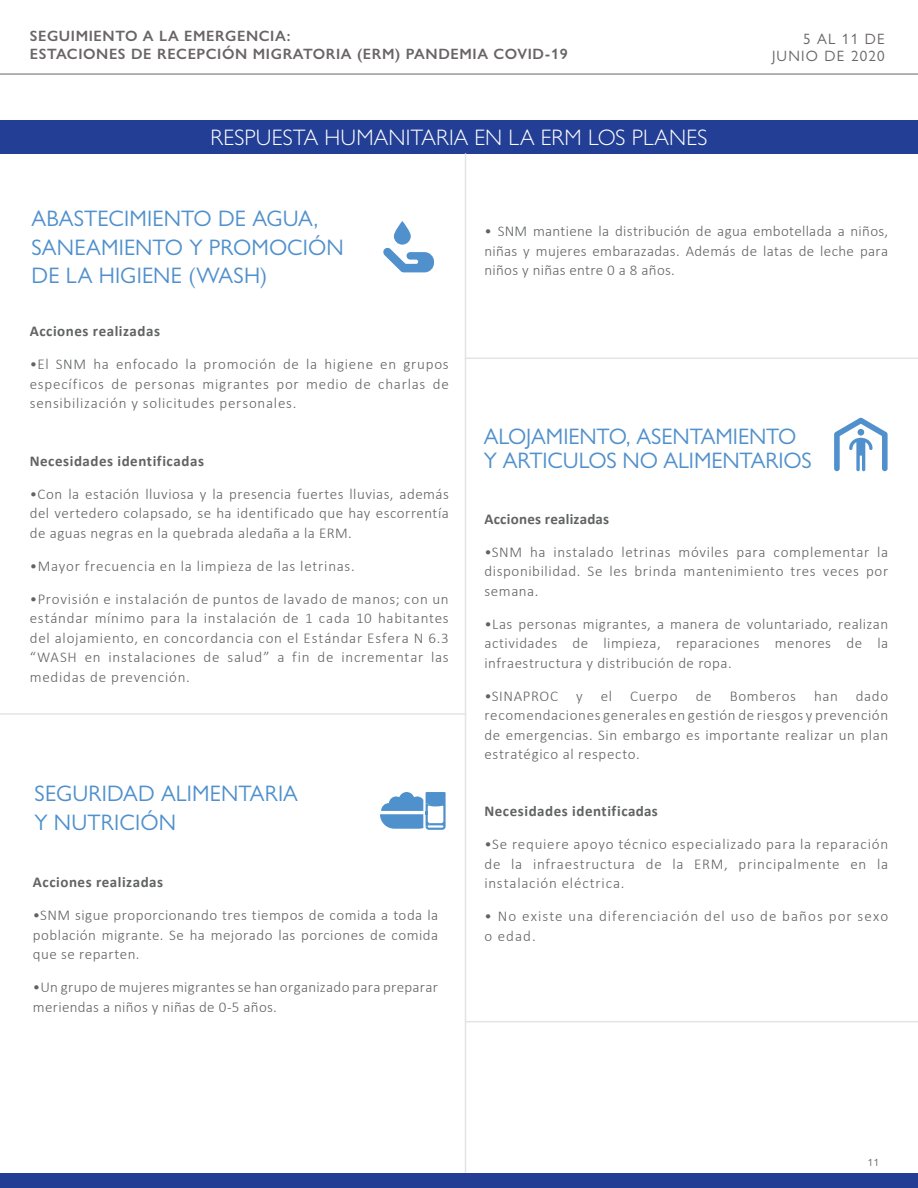
<style>
.page{position:relative;width:918px;height:1188px;background:#fff}
.page>*{position:absolute;margin:0;border:0;box-sizing:border-box;transform-origin:0 0}
.t1{font:22.5px/28.5px "Gill Sans Nova";color:#5090cc}
.t2{font:300 22.5px "Gill Sans Nova";letter-spacing:.005em;color:#fff}
.t3{font:300 15px/19.5px "Calibri";letter-spacing:.04em;color:#606263;text-align:justify}
.t4{font:700 15px "Calibri";letter-spacing:.035em;color:#606263}
.t5{font:300 15px/19.5px "Calibri";letter-spacing:.02em;color:#606263}
.t6{font:600 15px/18px "Gill Sans Nova";letter-spacing:.04em;color:#696567}
.t7{font:300 15px/19.5px "Calibri";letter-spacing:.07em;color:#606263}
.t8{font:15px/16.5px "Gill Sans Nova";letter-spacing:.08em;color:#696567;text-align:right}
.t9{font:700 15px "Calibri";letter-spacing:.015em;color:#606263}
.t10{font:10.5px "Gill Sans Nova";color:#696567}
</style>
<div class="page">
<hr style="left:0;top:74px;width:918px;height:1px;background:#696567">
<div style="left:0;top:1173px;width:918px;height:15px;background:#233d95"></div>
<div style="left:0;top:120px;width:918px;height:33px;background:#233e95"></div>
<hr style="left:465px;top:153px;width:1px;height:1020px;background:#e2e4e4">
<svg style="left:383px;top:221px;width:51px;height:51px"></svg>
<svg style="left:834px;top:418px;width:54px;height:53px"></svg>
<svg style="left:380px;top:792px;width:66px;height:38px"></svg>
<hr style="left:0;top:713px;width:466px;height:2px;background:#e2e4e4">
<hr style="left:465px;top:358px;width:453px;height:1px;background:#e2e4e4">
<hr style="left:465px;top:1021px;width:453px;height:1px;background:#e2e4e4">
<p class="t6" style="left:30px;top:26px;width:539px">SEGUIMIENTO A LA EMERGENCIA:<br>ESTACIONES DE RECEPCIÓN MIGRATORIA (ERM) PANDEMIA COVID-19</p>
<p class="t8" style="left:772px;top:31px;width:114px">5 AL 11 DE<br>JUNIO DE 2020</p>
<h1 class="t2" style="left:211px;top:123px;width:498px">RESPUESTA HUMANITARIA EN LA ERM LOS PLANES</h1>
<h1 class="t1" style="left:32px;top:204px;width:314px">ABASTECIMIENTO DE AGUA,<br>SANEAMIENTO Y PROMOCIÓN<br>DE LA HIGIENE (WASH)</h1>
<p class="t4" style="left:30px;top:321px;width:132px">Acciones realizadas</p>
<p class="t3" style="left:30px;top:355px;width:421px">•El SNM ha enfocado la promoción de la higiene en grupos específicos de personas migrantes por medio de charlas de sensibilización y solicitudes personales.</p>
<p class="t4" style="left:30px;top:450px;width:176px">Necesidades identificadas</p>
<p class="t3" style="left:30px;top:484px;width:421px">•Con la estación lluviosa y la presencia fuertes lluvias, además del vertedero colapsado, se ha identificado que hay escorrentía de aguas negras en la quebrada aledaña a la ERM.</p>
<p class="t3" style="left:30px;top:556px;width:327px">•Mayor frecuencia en la limpieza de las letrinas.</p>
<p class="t3" style="left:30px;top:589px;width:421px">•Provisión e instalación de puntos de lavado de manos; con un estándar mínimo para la instalación de 1 cada 10 habitantes del alojamiento, en concordancia con el Estándar Esfera N 6.3 “WASH en instalaciones de salud” a fin de incrementar las medidas de prevención.</p>
<h1 class="t1" style="left:34px;top:779px;width:265px">SEGURIDAD ALIMENTARIA<br>Y NUTRICIÓN</h1>
<p class="t4" style="left:33px;top:872px;width:132px">Acciones realizadas</p>
<p class="t3" style="left:33px;top:905px;width:407px">•SNM sigue proporcionando tres tiempos de comida a toda la población migrante. Se ha mejorado las porciones de comida que se reparten.</p>
<p class="t5" style="left:33px;top:977px;width:407px">•Un grupo de mujeres migrantes se han organizado para preparar meriendas a niños y niñas de 0-5 años.</p>
<p class="t3" style="left:484px;top:222px;width:405px">• SNM mantiene la distribución de agua embotellada a niños, niñas y mujeres embarazadas. Además de latas de leche para niños y niñas entre 0 a 8 años.</p>
<h1 class="t1" style="left:484px;top:424px;width:329px;line-height:24px">ALOJAMIENTO, ASENTAMIENTO<br>Y ARTICULOS NO ALIMENTARIOS</h1>
<p class="t9" style="left:484px;top:508px;width:126px">Acciones realizadas</p>
<p class="t3" style="left:484px;top:542px;width:405px">•SNM ha instalado letrinas móviles para complementar la disponibilidad. Se les brinda mantenimiento tres veces por semana.</p>
<p class="t3" style="left:484px;top:614px;width:405px">•Las personas migrantes, a manera de voluntariado, realizan actividades de limpieza, reparaciones menores de la infraestructura y distribución de ropa.</p>
<p class="t3" style="left:484px;top:686px;width:405px">•SINAPROC y el Cuerpo de Bomberos han dado recomendaciones generales en gestión de riesgos y prevención de emergencias. Sin embargo es importante realizar un plan estratégico al respecto.</p>
<p class="t4" style="left:484px;top:801px;width:175px">Necesidades identificadas</p>
<p class="t3" style="left:484px;top:834px;width:405px">•Se requiere apoyo técnico especializado para la reparación de la infraestructura de la ERM, principalmente en la instalación eléctrica.</p>
<p class="t7" style="left:484px;top:906px;width:405px">• No existe una diferenciación del uso de baños por sexo o edad.</p>
<p class="t10" style="left:868px;top:1156px;width:13px">11</p>
</div>
